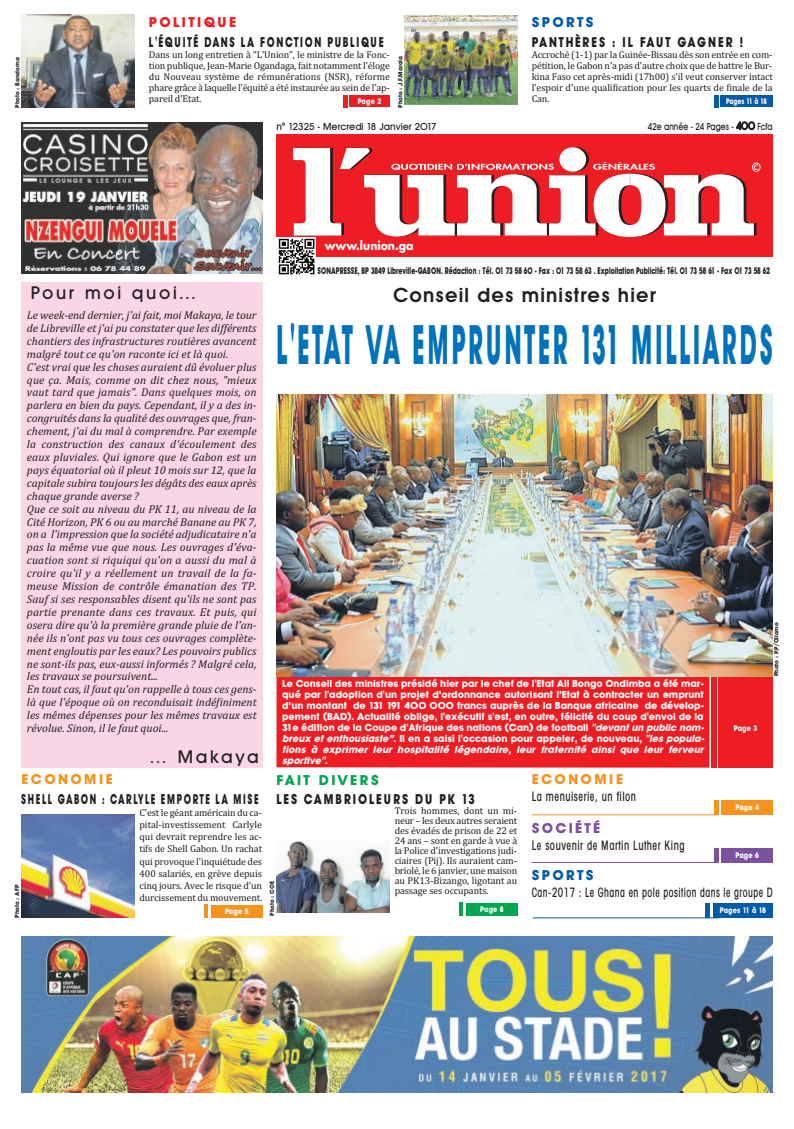
<style>
.page{position:relative;width:794px;height:1129px;background:#fff}
.page>*{position:absolute;margin:0;border:0;box-sizing:border-box;transform-origin:0 0}
.t1{font:700 55px "Avant Garde BQ";letter-spacing:.1em;color:#0072bc;scale:.43 1}
.t2{font:600 20px "Avant Garde BQ";letter-spacing:.06em;color:#231f20}
.t3{font:500 18px "Avant Garde BQ";letter-spacing:.15em;color:#231f20}
.t4{font:700 14px "Avant Garde BQ";letter-spacing:.17em;color:#231f20;scale:.65 1}
.t5{font:700 14px "Avant Garde BQ";letter-spacing:.17em;color:#231f20;scale:.7 1}
.t6{font:700 14px "Avant Garde BQ";letter-spacing:.15em;color:#231f20;scale:.8 1}
.t7{font:700 14px "Avant Garde BQ";letter-spacing:.17em;color:#231f20;scale:.8 1}
.t8{font:700 14px "Avant Garde BQ";letter-spacing:.17em;color:#f7931d}
.t9{font:700 14px "Avant Garde BQ";letter-spacing:.17em;color:#015aaa}
.t10{font:700 14px "Avant Garde BQ";letter-spacing:.15em;color:#00a54f}
.t11{font:700 14px "Avant Garde BQ";letter-spacing:.17em;color:#ee1d23}
.t12{font:700 14px "Avant Garde BQ";letter-spacing:.16em;color:#7c51a1}
.t13{font:500 condensed 13px "Avant Garde";letter-spacing:.05em;color:#231f20;scale:.8 1}
.t14{font:500 condensed 13px "Avant Garde";letter-spacing:.05em;color:#231f20;scale:.75 1}
.t15{font:700 11.9px "Futura";color:#fff;scale:.91 1}
.t16{font:italic 11.5px/12.9px "Cambria";color:#231f20}
.t17{font:10px/11px "Cambria";letter-spacing:-.015em;color:#231f20;text-align:justify}
.t18{font:700 10px/11px "Avant Garde BQ";color:#fff}
.t19{font:500 10px "Avant Garde BQ";color:#231f20}
.t20{font:500 10px "Avant Garde BQ";color:#231f20;scale:.8 1}
.t21{font:700 9.4px "Avant Garde BQ";color:#231f20;scale:.68 1}
.t22{font:700 8px "Avant Garde BQ";letter-spacing:.02em;color:#fff;scale:.85 1}
.t23{font:700 8px "Avant Garde BQ";letter-spacing:.02em;color:#fff;scale:.75 1}
.t24{font:700 6px "Avant Garde BQ";color:#231f20}
.s1{font-size:11px}
.s2{font-style:italic}
</style>
<div class="page">
<div style="left:276px;top:135px;width:496px;height:122px;background:#ee1d23"></div>
<svg style="left:293px;top:148px;width:467px;height:89px"></svg>
<div style="left:21px;top:283px;width:241px;height:485px;background:#fad5e5"></div>
<hr style="left:531px;top:814px;width:186px;height:1px;background:#f7931d">
<hr style="left:531px;top:862px;width:186px;height:1px;background:#7c51a1">
<hr style="left:532px;top:917px;width:186px;height:1px;background:#015aaa">
<div style="left:276px;top:676px;width:433px;height:91px;background:#ee1d23"></div>
<img style="left:276px;top:238px;width:39px;height:37px">
<img style="left:21px;top:123px;width:241px;height:150px">
<img style="left:22px;top:936px;width:750px;height:156px">
<div style="left:718px;top:676px;width:54px;height:91px;background:#ee1d23"></div>
<div style="left:711px;top:676px;width:5px;height:91px;background:#ee1d23"></div>
<img style="left:276px;top:394px;width:496px;height:282px">
<div style="left:349px;top:95px;width:40px;height:12px;background:#ee1d23"></div>
<hr style="left:343px;top:95px;width:4px;height:13px;background:#ee1d23">
<img style="left:21px;top:14px;width:113px;height:94px">
<div style="left:720px;top:95px;width:52px;height:12px;background:#015aaa"></div>
<hr style="left:714px;top:95px;width:4px;height:13px;background:#015aaa">
<img style="left:404px;top:15px;width:113px;height:90px">
<div style="left:211px;top:904px;width:51px;height:13px;background:#f7931d"></div>
<img style="left:21px;top:814px;width:113px;height:102px">
<hr style="left:204px;top:904px;width:4px;height:13px;background:#f7931d">
<div style="left:466px;top:902px;width:51px;height:13px;background:#00a54f"></div>
<img style="left:276px;top:840px;width:114px;height:72px">
<hr style="left:459px;top:902px;width:4px;height:13px;background:#00a54f">
<div style="left:721px;top:800px;width:51px;height:14px;background:#f7931d"></div>
<div style="left:714px;top:800px;width:5px;height:14px;background:#f7931d"></div>
<div style="left:721px;top:848px;width:51px;height:14px;background:#7c51a1"></div>
<div style="left:714px;top:848px;width:5px;height:14px;background:#7c51a1"></div>
<div style="left:713px;top:903px;width:59px;height:14px;background:#015aaa"></div>
<hr style="left:706px;top:903px;width:4px;height:14px;background:#015aaa">
<p class="t24" style="left:14px;top:108px;width:52px;rotate:-90deg">Photo : Bandoma</p>
<p class="t11" style="left:149px;top:14px;width:89px">POLITIQUE</p>
<p class="t5" style="left:149px;top:34px;width:337px">L'ÉQUITÉ DANS LA FONCTION PUBLIQUE</p>
<p class="t17" style="left:149px;top:49px;width:242px">Dans un long entretien à “L'Union”, le ministre de la Fonc&shy;tion publique, Jean-Marie Ogandaga, fait notamment l'éloge du Nouveau système de rémunérations (NSR), réforme phare grâce à laquelle l'équité a été instaurée au sein de l'ap&shy;pareil d'Etat.</p>
<p class="t22" style="left:358px;top:97px;width:29px">Page 2</p>
<p class="t24" style="left:397px;top:108px;width:53px;rotate:-90deg">Photo : J.F.Marola</p>
<p class="t9" style="left:531px;top:14px;width:63px">SPORTS</p>
<p class="t6" style="left:531px;top:34px;width:266px">PANTHÈRES : IL FAUT GAGNER !</p>
<p class="t17" style="left:531px;top:49px;width:242px">Accroché (1-1) par la Guinée-Bissau dès son entrée en com&shy;pétition, le Gabon n'a pas d'autre choix que de battre le Bur&shy;kina Faso cet après-midi (17h00) s'il veut conserver intact l'espoir d'une qualification pour les quarts de finale de la Can.</p>
<p class="t23" style="left:726px;top:97px;width:56px">Pages 11 à 18</p>
<p class="t19" style="left:276px;top:121px;width:162px">n° 12325 - Mercredi 18 Janvier 2017</p>
<p class="t20" style="left:648px;top:121px;width:157px">42e année - 24 Pages - <span class="s1">400</span> Fcfa</p>
<h3 class="t3" style="left:31px;top:283px;width:166px">Pour moi quoi...</h3>
<p class="t15" style="left:325px;top:240px;width:99px">www.lunion.ga</p>
<p class="t21" style="left:317px;top:266px;width:667px">SONAPRESSE, BP 3849 Libreville-GABON. Rédaction : Tél. 01 73 58 60 - Fax : 01 73 58 63 . Exploitation Publicité: Tél. 01 73 58 61 - Fax 01 73 58 62</p>
<h2 class="t2" style="left:393px;top:284px;width:264px">Conseil des ministres hier</h2>
<p class="t16" style="left:27px;top:308px;width:231px">Le week-end dernier, j'ai fait, moi Makaya, le tour de Libreville et j'ai pu constater que les différents chantiers des infrastructures routières avancent malgré tout ce qu'on raconte ici et là quoi.<br>C'est vrai que les choses auraient dû évoluer plus que ça. Mais, comme on dit chez nous, "mieux vaut tard que jamais". Dans quelques mois, on parlera en bien du pays. Cependant, il y a des in&shy;congruités dans la qualité des ouvrages que, fran&shy;chement, j'ai du mal à comprendre. Par exemple la construction des canaux d'écoulement des eaux pluviales. Qui ignore que le Gabon est un pays équatorial où il pleut 10 mois sur 12, que la capitale subira toujours les dégâts des eaux après chaque grande averse ?<br>Que ce soit au niveau du PK 11, au niveau de la Cité Horizon, PK 6 ou au marché Banane au PK 7, on a l'impression que la société adjudicataire n'a pas la même vue que nous. Les ouvrages d'éva&shy;cuation sont si riquiqui qu'on a aussi du mal à croire qu'il y a réellement un travail de la fa&shy;meuse Mission de contrôle émanation des TP.<br>Sauf si ses responsables disent qu'ils ne sont pas partie prenante dans ces travaux. Et puis, qui osera dire qu'à la première grande pluie de l'an&shy;née ils n'ont pas vu tous ces ouvrages complète&shy;ment engloutis par les eaux? Les pouvoirs publics ne sont-ils pas, eux-aussi informés ? Malgré cela, les travaux se poursuivent...<br>En tout cas, il faut qu'on rappelle à tous ces gens&shy;là que l'époque où on reconduisait indéfiniment les mêmes dépenses pour les mêmes travaux est révolue. Sinon, il le faut quoi...</p>
<h1 class="t1" style="left:277px;top:314px;width:1155px">L'ETAT VA EMPRUNTER 131 MILLIARDS</h1>
<p class="t24" style="left:773px;top:676px;width:56px;rotate:-90deg">Photo : P.P/Ollomo</p>
<p class="t18" style="left:282px;top:677px;width:426px">Le Conseil des ministres présidé hier par le chef de l'Etat Ali Bongo Ondimba a été mar&shy;qué par l'adoption d'un projet d’ordonnance autorisant l’Etat à contracter un emprunt d’un montant de 131 191 400 000 francs auprès de la Banque africaine de dévelop&shy;pement (BAD). Actualité oblige, l'exécutif s'est, en outre, félicité du coup d'envoi de la 31e édition de la Coupe d'Afrique des nations (Can) de football <span class="s2">"devantunpublicnom&shy;breuxetenthousiaste”</span>. Il en a saisi l'occasion pour appeler, de nouveau, <span class="s2">"lespopula&shy;tions à exprimer leur hospitalité légendaire, leur fraternité ainsi que leur ferveur sportive"</span>.</p>
<p class="t7" style="left:276px;top:791px;width:249px">LES CAMBRIOLEURS DU PK 13</p>
<p class="t17" style="left:395px;top:805px;width:124px;line-height:10px">Trois hommes, dont un mi&shy;neur – les deux autres seraient des évadés de prison de 22 et 24 ans – sont en garde à vue à la Police d'investigations judi&shy;ciaires (Pij). Ils auraient cam&shy;briolé, le 6 janvier, une maison au PK13-Bizango, ligotant au passage ses occupants.</p>
<p class="t22" style="left:733px;top:723px;width:29px">Page 3</p>
<h3 class="t3" style="left:149px;top:746px;width:111px">… Makaya</h3>
<p class="t8" style="left:531px;top:770px;width:93px">ECONOMIE</p>
<p class="t13" style="left:532px;top:791px;width:132px">La menuiserie, un filon</p>
<p class="t12" style="left:531px;top:820px;width:70px">SOCIÉTÉ</p>
<p class="t13" style="left:532px;top:840px;width:193px">Le souvenir de Martin Luther King</p>
<p class="t9" style="left:531px;top:866px;width:63px">SPORTS</p>
<p class="t14" style="left:531px;top:887px;width:323px">Can-2017 : Le Ghana en pole position dans le groupe D</p>
<p class="t8" style="left:21px;top:771px;width:93px">ECONOMIE</p>
<p class="t10" style="left:276px;top:771px;width:104px">FAIT DIVERS</p>
<p class="t4" style="left:21px;top:791px;width:367px">SHELL GABON : CARLYLE EMPORTE LA MISE</p>
<p class="t17" style="left:139px;top:806px;width:124px;line-height:12px">C'est le géant américain du ca&shy;pital-investissement Carlyle qui devrait reprendre les ac&shy;tifs de Shell Gabon. Un rachat qui provoque l'inquiétude des 400 salariés, en grève depuis cinq jours. Avec le risque d'un durcissement du mouvement.</p>
<p class="t22" style="left:735px;top:803px;width:29px">Page 4</p>
<p class="t22" style="left:735px;top:850px;width:29px">Page 6</p>
<p class="t24" style="left:269px;top:915px;width:36px;rotate:-90deg">Photo : COE</p>
<p class="t24" style="left:14px;top:917px;width:34px;rotate:-90deg">Photo : AFP</p>
<p class="t22" style="left:480px;top:904px;width:29px">Page 8</p>
<p class="t22" style="left:719px;top:905px;width:56px">Pages 11 à 18</p>
<p class="t22" style="left:225px;top:906px;width:29px">Page 5</p>
</div>
